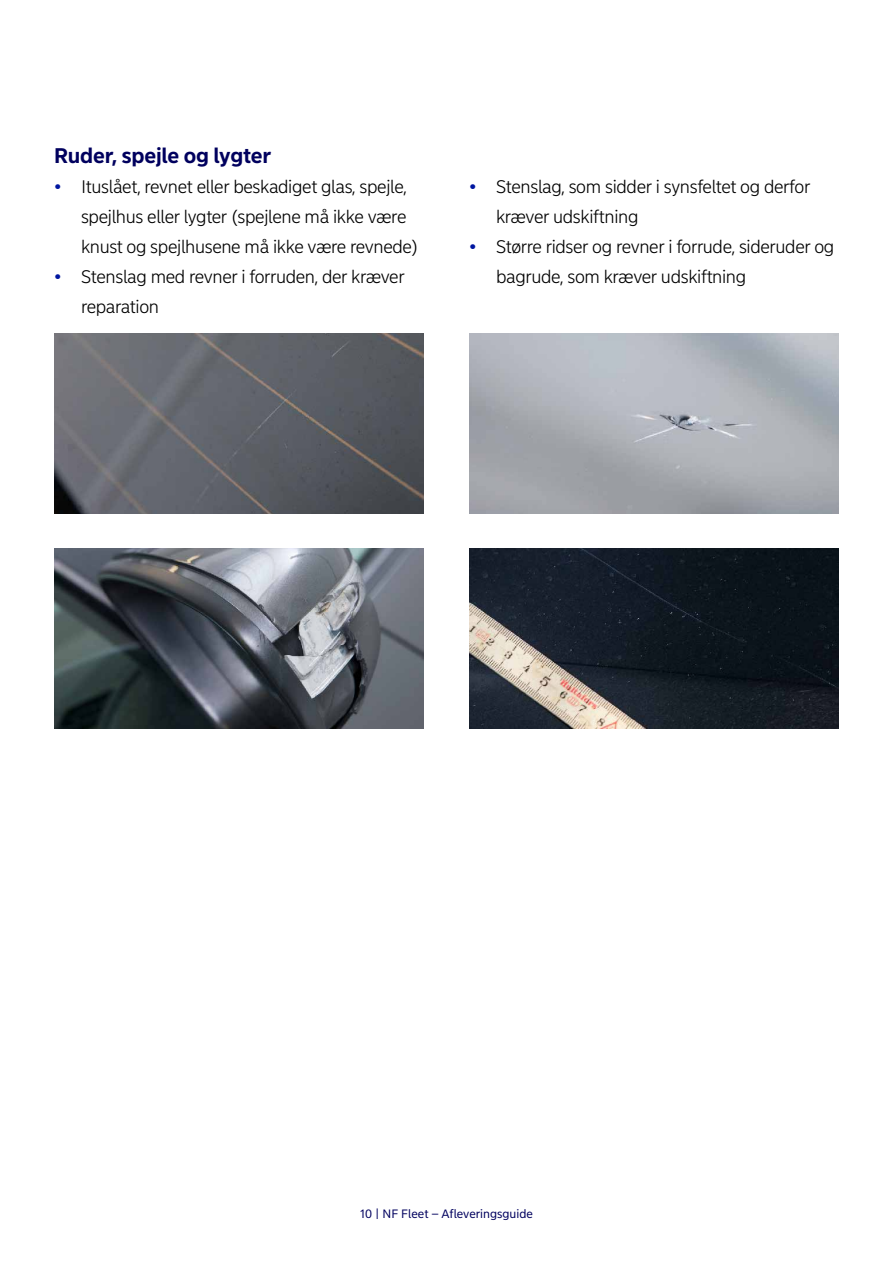
<style>
.page{position:relative;width:893px;height:1263px;background:#fff}
.page>*{position:absolute;margin:0;border:0;box-sizing:border-box;transform-origin:0 0}
.Mellem_rubrik{font:700 21px "Nordea Sans Small";letter-spacing:-.01em;color:#00005e}
.t1{font:300 18px/30px "Nordea Sans Small";letter-spacing:-.02em;color:#000}
.t2{font:12px "Nordea Sans Small";color:#00005e}
.s1{color:#0016a0}
</style>
<div class="page">
<img style="left:54px;top:549px;width:370px;height:180px">
<img style="left:469px;top:549px;width:370px;height:180px">
<img style="left:54px;top:334px;width:370px;height:180px">
<img style="left:469px;top:334px;width:370px;height:180px">
<p class="Mellem_rubrik" style="left:54px;top:142px;width:219px">Ruder, spejle og lygter</p>
<p class="t1" style="left:81px;top:171px;width:339px;text-indent:-27px"><span class="s1">•</span> Ituslået, revnet eller beskadiget glas, spejle, spejlhus eller lygter (spejlene må ikke være knust og spejlhusene må ikke være revnede)</p>
<p class="t1" style="left:81px;top:261px;width:325px;text-indent:-27px"><span class="s1">•</span> Stenslag med revner i forruden, der kræver reparation</p>
<p class="t1" style="left:496px;top:171px;width:316px;text-indent:-27px"><span class="s1">•</span> Stenslag, som sidder i synsfeltet og derfor kræver udskiftning</p>
<p class="t1" style="left:496px;top:231px;width:340px;text-indent:-27px"><span class="s1">•</span> Større ridser og revner i forrude, sideruder og bagrude, som kræver udskiftning</p>
<p class="t2" style="left:360px;top:1206px;width:174px">10 | NF Fleet – Afleveringsguide</p>
</div>
